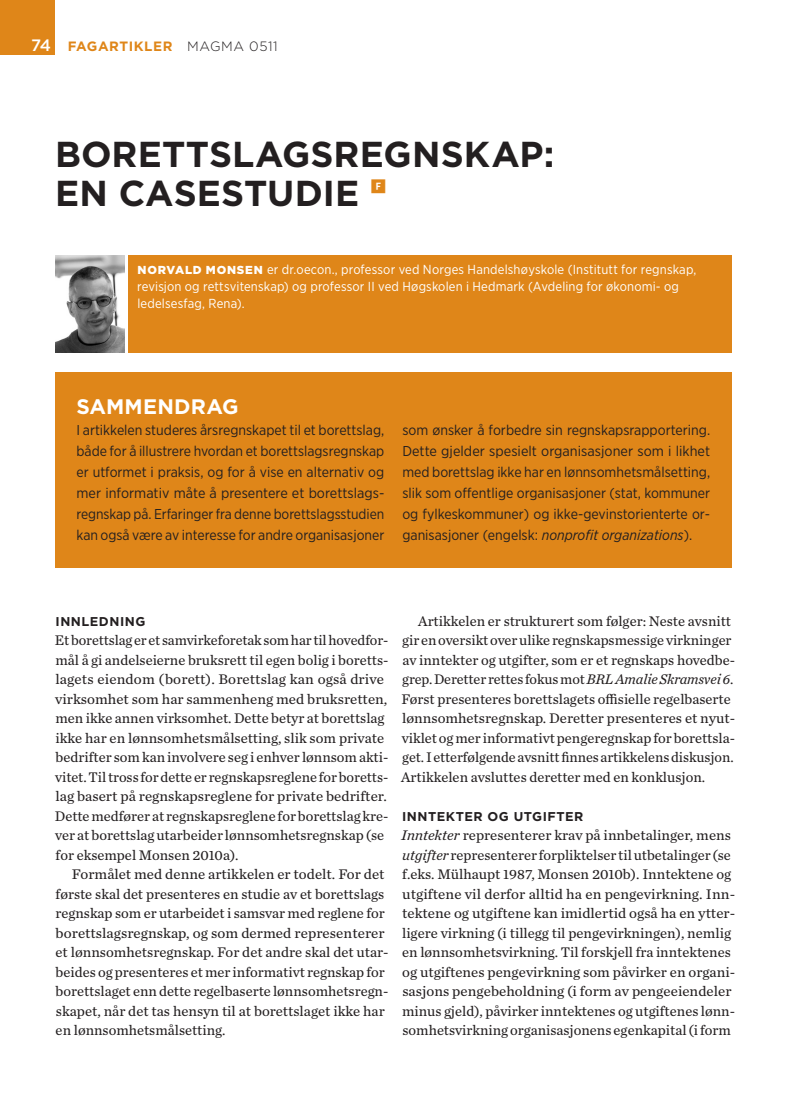
<style>
.page{position:relative;width:808px;height:1106px;background:#fff}
.page>*{position:absolute;margin:0;border:0;box-sizing:border-box;transform-origin:0 0}
.t1{font:700 36px/39px "Gotham";letter-spacing:.005em;color:#231f20}
.t2{font:700 21px "Gotham";letter-spacing:.01em;color:#fff}
.t3{font:14.55px/19.5px "Chronicle Text G2";color:#231f20}
.t4{font:14.25px/21px "Gotham Narrow";color:#231f20;text-align:justify}
.t5{font:700 13.5px "Gotham";letter-spacing:.04em;color:#df8619}
.t6{font:13.05px/16.8px "Gotham Narrow";letter-spacing:.01em;color:#fff}
.t7{font:700 12.75px "Gotham";letter-spacing:.04em;color:#231f20}
.s1{font-weight:500;font-size:16.5px;color:#fff}
.s2{font-weight:300;color:#231f20}
.s3{font-family:"Gotham";font-weight:900;font-size:11.55px}
.s4{font-style:italic}
</style>
<div class="page">
<div style="left:0;top:0;width:55px;height:55px;background:#df8619"></div>
<div style="left:128px;top:255px;width:603px;height:97px;background:#df8619"></div>
<div style="left:55px;top:372px;width:676px;height:195px;background:#df8619"></div>
<img style="left:55px;top:255px;width:70px;height:97px">
<p class="t5" style="left:31px;top:41px;width:248px"><span class="s1">74</span> FAGARTIKLER <span class="s2">MAGMA 0511</span></p>
<h1 class="t1" style="left:55px;top:137px;width:501px">BORETTSLAGSREGNSKAP:<br>EN CASESTUDIE <sup>F</sup></h1>
<p class="t6" style="left:137px;top:262px;width:560px"><span class="s3">NOR VALD MON SEN</span> er dr.oecon., pro fes sor ved Nor ges Handelshøyskole (In sti tutt for regn skap, re vi sjon og retts vi ten skap) og pro fes sor II ved Høg sko len i Hed mark (Av de ling for øko no mi- og<br>le del ses fag, Rena).</p>
<h2 class="t2" style="left:76px;top:399px;width:164px">SAMMENDRAG</h2>
<p class="t4" style="left:76px;top:420px;width:309px">I ar tik ke len stu de res års regn ska pet til et bo retts lag, både for å il lust re re hvor dan et borettslagsregnskap er ut for met i prak sis, og for å vise en al ter na tiv og mer in for ma tiv måte å pre sen te re et borettslags&shy;regnskap på. Er fa rin ger fra den ne borettslagsstudien kan også være av in ter es se for and re or ga ni sa sjo ner</p>
<p class="t4" style="left:402px;top:420px;width:309px">som øns ker å for bed re sin regn skaps rap por te ring.<br>Det te gjel der spe si elt or ga ni sa sjo ner som i lik het med bo retts lag ikke har en lønnsomhetsmålsetting, slik som offent li ge or ga ni sa sjo ner (stat, kom mu ner og fyl kes kom mu ner) og ikke-ge vinst ori en ter te or&shy;ga ni sa sjo ner (eng elsk: <span class="s4">non pro fit organizations</span>).</p>
<p class="t7" style="left:56px;top:616px;width:91px">INNLEDNING</p>
<p class="t3" style="left:55px;top:631px;width:335px">Et bo retts lag er et sam vir ke fore tak som har til ho ved for&shy;mål å gi an dels ei er ne bruks rett til egen bo lig i bo retts&shy;la gets ei en dom (bo rett). Bo retts lag kan også dri ve virk som het som har sam men heng med bruks ret ten, men ikke an nen virk som het. Det te be tyr at bo retts lag ikke har en lønnsomhetsmålsetting, slik som pri va te be drif ter som kan in vol ve re seg i en hver lønn som ak ti&shy;vi tet. Til tross for det te er regn skaps reg le ne for bo retts&shy;lag ba sert på regn skaps reg le ne for pri va te be drif ter.<br>Det te med fø rer at regn skaps reg le ne for bo retts lag kre&shy;ver at bo retts lag ut ar bei der lønnsomhetsregnskap (se for eks em pel Mon sen 2010a).</p>
<p class="t3" style="left:55px;top:865px;width:334px;text-indent:16px">For må let med den ne ar tik ke len er to delt. For det før s te skal det pre sen te res en stu die av et bo retts lags regn skap som er ut ar bei det i sam svar med reg le ne for borettslagsregnskap, og som der med re pre sen te rer et lønnsomhetsregnskap. For det and re skal det ut ar&shy;bei des og pre sen te res et mer in for ma tivt regn skap for bo retts la get enn det te re gel ba ser te lønnsomhetsregn&shy;skapet, når det tas hen syn til at bo retts la get ikke har en lønnsomhetsmålsetting.</p>
<p class="t3" style="left:401px;top:612px;width:335px;text-indent:17px">Ar tik ke len er struk tu rert som føl ger: Nes te av snitt gir en over sikt over uli ke regn skaps mes si ge virk nin ger av inn tek ter og ut gif ter, som er et regn skaps ho ved be&shy;grep. Der et ter ret tes fo kus mot <span class="s4">BRL Ama lie Skrams vei 6</span>.<br>Først pre sen te res bo retts la gets offisi el le re gel ba ser te lønnsomhetsregnskap. Der et ter pre sen te res et ny ut&shy;vik let og mer in for ma tivt pengeregnskap for bo retts la&shy;get. I et ter føl gen de av snitt fin nes ar tik ke lens dis ku sjon.<br>Ar tik ke len av slut tes der et ter med en kon klu sjon.</p>
<p class="t7" style="left:402px;top:811px;width:183px">INNTEKTER OG UTGIFTER</p>
<p class="t3" style="left:401px;top:826px;width:335px"><span class="s4">Inn tek ter</span> re pre sen te rer krav på inn be ta lin ger, mens <span class="s4">ut gif ter</span> re pre sen te rer for plik tel ser til ut be ta lin ger (se f.eks. Mülhaupt 1987, Mon sen 2010b). Inn tek te ne og ut gif te ne vil der for all tid ha en pengevirkning. Inn&shy;tek te ne og ut gif te ne kan imid ler tid også ha en yt ter&shy;li ge re virk ning (i til legg til pengevirkningen), nem lig en lønnsomhetsvirkning. Til for skjell fra inn tek te nes og ut gif te nes pengevirkning som på vir ker en or ga ni&shy;sa sjons pen ge be hold ning (i form av pengeeiendeler mi nus gjeld), på vir ker inn tek te nes og ut gif te nes lønn&shy;somhetsvirkning or ga ni sa sjo nens egen ka pi tal (i form</p>
</div>
